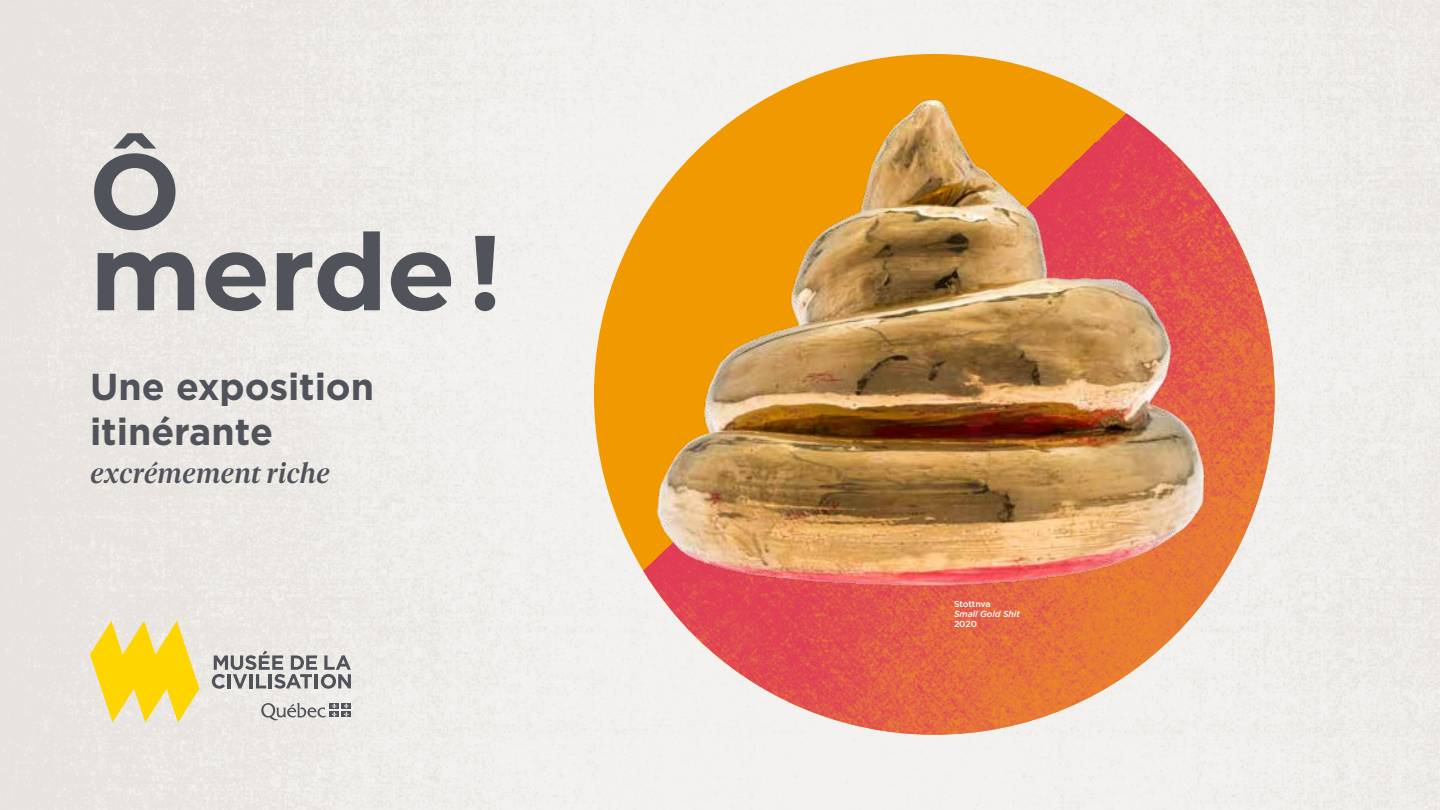
<style>
.page{position:relative;width:1440px;height:810px;background:#fff}
.page>*{position:absolute;margin:0;border:0;box-sizing:border-box;transform-origin:0 0}
.t1{font:700 106.25px/81.2px "Montserrat";color:#50535a}
.t2{font:700 37.5px/45px "Gotham";letter-spacing:-.005em;color:#50535a}
.t3{font:italic 500 30px "Dejanire Headline";letter-spacing:.01em;color:#50535a}
.t4{font:italic 500 8.75px "Gotham";letter-spacing:-.01em;color:#fff}
.t5{font:500 8.75px "Gotham";letter-spacing:-.01em;color:#fff}
</style>
<div class="page">
<img style="left:0;top:0;width:1440px;height:810px">
<svg style="left:90px;top:621px;width:109px;height:102px;background:#f6db5a"></svg>
<svg style="left:212px;top:651px;width:139px;height:38px;background:#b3b2b2"></svg>
<svg style="left:261px;top:703px;width:65px;height:18px"></svg>
<div style="left:330px;top:703px;width:9px;height:6px;background:#50535a"></div>
<div style="left:342px;top:703px;width:9px;height:6px;background:#50535a"></div>
<div style="left:330px;top:712px;width:9px;height:5px;background:#50535a"></div>
<div style="left:342px;top:712px;width:9px;height:5px;background:#50535a"></div>
<svg style="left:332px;top:703px;width:5px;height:14px"></svg>
<svg style="left:344px;top:703px;width:5px;height:14px"></svg>
<img style="left:643px;top:113px;width:632px;height:622px">
<img style="left:612px;top:60px;width:654px;height:565px">
<h1 class="t1" style="left:90px;top:145px;width:412px">Ô merde !</h1>
<p class="t2" style="left:90px;top:364px;width:286px">Une exposition itinérante</p>
<p class="t3" style="left:90px;top:455px;width:241px">excrémement riche</p>
<p class="t5" style="left:954px;top:599px;width:38px">Stottnva</p>
<p class="t4" style="left:954px;top:609px;width:67px">Small Gold Shit</p>
<p class="t5" style="left:954px;top:619px;width:25px">2020</p>
</div>
